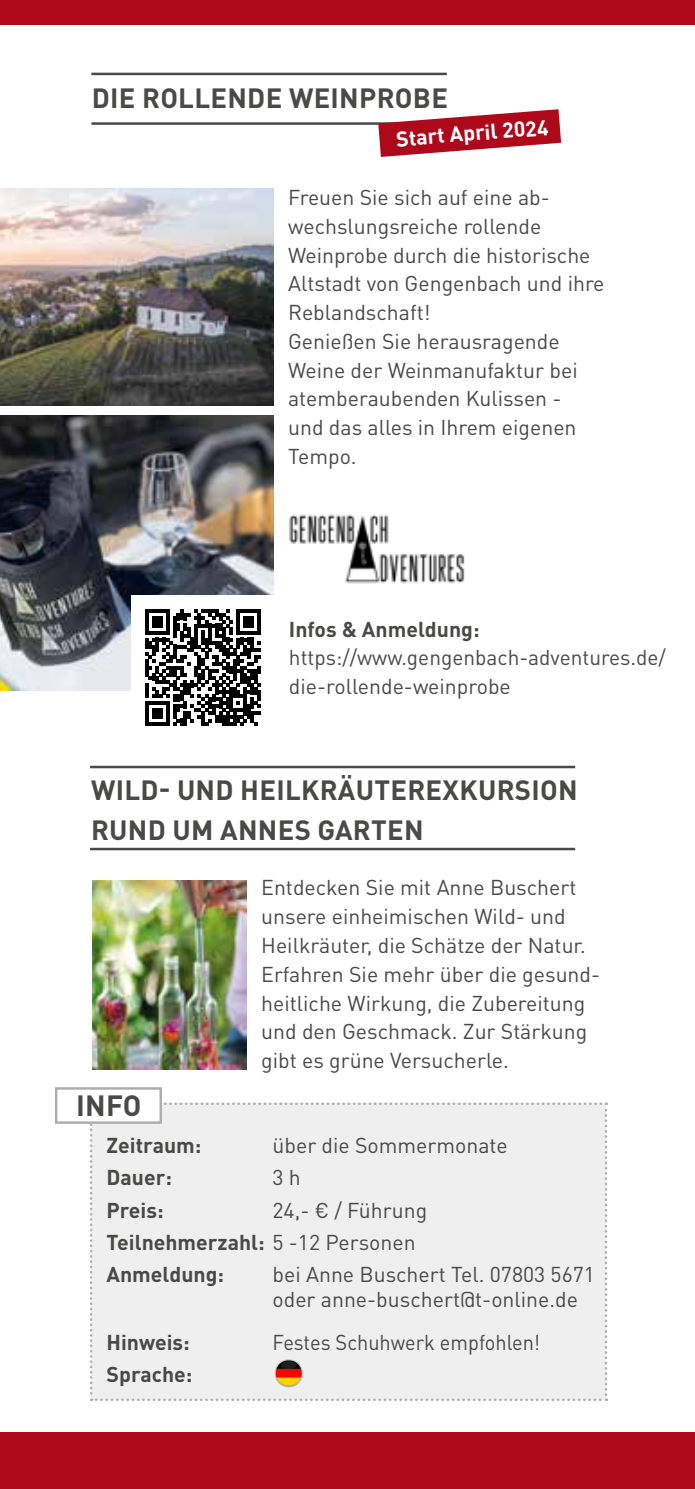
<style>
.page{position:relative;width:695px;height:1489px;background:#fff}
.page>*{position:absolute;margin:0;border:0;box-sizing:border-box;transform-origin:0 0}
.t1{font:700 29px "DIN Pro";color:#494948}
.t2{font:700 27.5px/40px "DIN Pro";letter-spacing:.01em;color:#494948}
.t3{font:21.25px/28.8px "DIN Pro";color:#494948}
.t4{font:700 21.25px "DIN Pro";color:#494948}
.t5{font:21.25px "DIN Pro";color:#494948;scale:.94 1}
.t6{font:700 21.25px "DIN Pro";color:#fff}
.s1{font-weight:700}
</style>
<div class="page">
<div style="left:0;top:0;width:694px;height:25px;background:#ae091a"></div>
<div style="left:0;top:1431px;width:694px;height:57px;background:#ae091a"></div>
<hr style="left:91px;top:73px;width:355px;height:2px;background:#494948">
<hr style="left:91px;top:122px;width:355px;height:3px;background:#494948">
<img style="left:0;top:189px;width:274px;height:216px">
<img style="left:0;top:415px;width:274px;height:275px">
<div style="left:55px;top:1087px;width:107px;height:36px;background:#fff;border:2px solid #acadad"></div>
<div style="left:90px;top:1102px;width:517px;height:298px;background:#efefef"></div>
<hr style="left:90px;top:765px;width:485px;height:3px;background:#494948">
<hr style="left:90px;top:847px;width:485px;height:3px;background:#494948">
<img style="left:92px;top:880px;width:155px;height:189px">
<svg style="left:378px;top:109px;width:183px;height:48px"></svg>
<img style="left:289px;top:514px;width:176px;height:70px">
<div style="left:131px;top:595px;width:144px;height:144px;background:#fff"></div>
<svg style="left:145px;top:609px;width:116px;height:116px"></svg>
<p class="t2" style="left:92px;top:77px;width:358px">DIE ROLLENDE WEINPROBE</p>
<p class="t6" style="left:395px;top:124px;width:154px;rotate:-4deg">Start April 2024</p>
<p class="t3" style="left:288px;top:182px;width:318px">Freuen Sie sich auf eine ab&shy;wechslungsreiche rollende<br>Weinprobe durch die historische<br>Altstadt von Gengenbach und ihre<br>Reblandschaft!<br>Genießen Sie herausragende<br>Weine der Weinmanufaktur bei atemberaubenden Kulissen -<br>und das alles in Ihrem eigenen<br>Tempo.</p>
<p class="t4" style="left:289px;top:614px;width:192px">Infos &amp; Anmeldung:</p>
<p class="t3" style="left:289px;top:642px;width:378px">https://www.gengenbach-adventures.de/ die-rollende-weinprobe</p>
<p class="t2" style="left:91px;top:768px;width:488px">WILD- UND HEILKRÄUTEREXKURSION<br>RUND UM ANNES GARTEN</p>
<h1 class="t1" style="left:76px;top:1085px;width:67px">INFO</h1>
<p class="t3" style="left:261px;top:872px;width:340px">Entdecken Sie mit Anne Buschert unsere einheimischen Wild- und<br>Heilkräuter, die Schätze der Natur.<br>Erfahren Sie mehr über die gesund&shy;heitliche Wirkung, die Zubereitung und den Geschmack. Zur Stärkung gibt es grüne Versucherle.</p>
<p class="t4" style="left:106px;top:1131px;width:96px">Zeitraum:</p>
<p class="t3" style="left:272px;top:1130px;width:237px">über die Sommermonate</p>
<p class="t4" style="left:106px;top:1163px;width:67px">Dauer:</p>
<p class="t3" style="left:272px;top:1162px;width:30px">3 h</p>
<p class="t4" style="left:106px;top:1195px;width:59px">Preis:</p>
<p class="t3" style="left:106px;top:1192px;width:322px;line-height:32px;text-indent:166px">24,- € / Führung<br><span class="s1">Teilnehmerzahl:</span> 5 -12 Personen<br><span class="s1">Anmeldung:</span></p>
<p class="t3" style="left:272px;top:1260px;width:324px;line-height:25px">bei Anne Buschert Tel. 07803 5671 oder anne-buschert@t-online.de</p>
<p class="t4" style="left:106px;top:1327px;width:85px">Hinweis:</p>
<p class="t5" style="left:272px;top:1327px;width:286px">Festes Schuhwerk empfohlen!</p>
<p class="t4" style="left:106px;top:1359px;width:87px">Sprache:</p>
</div>
